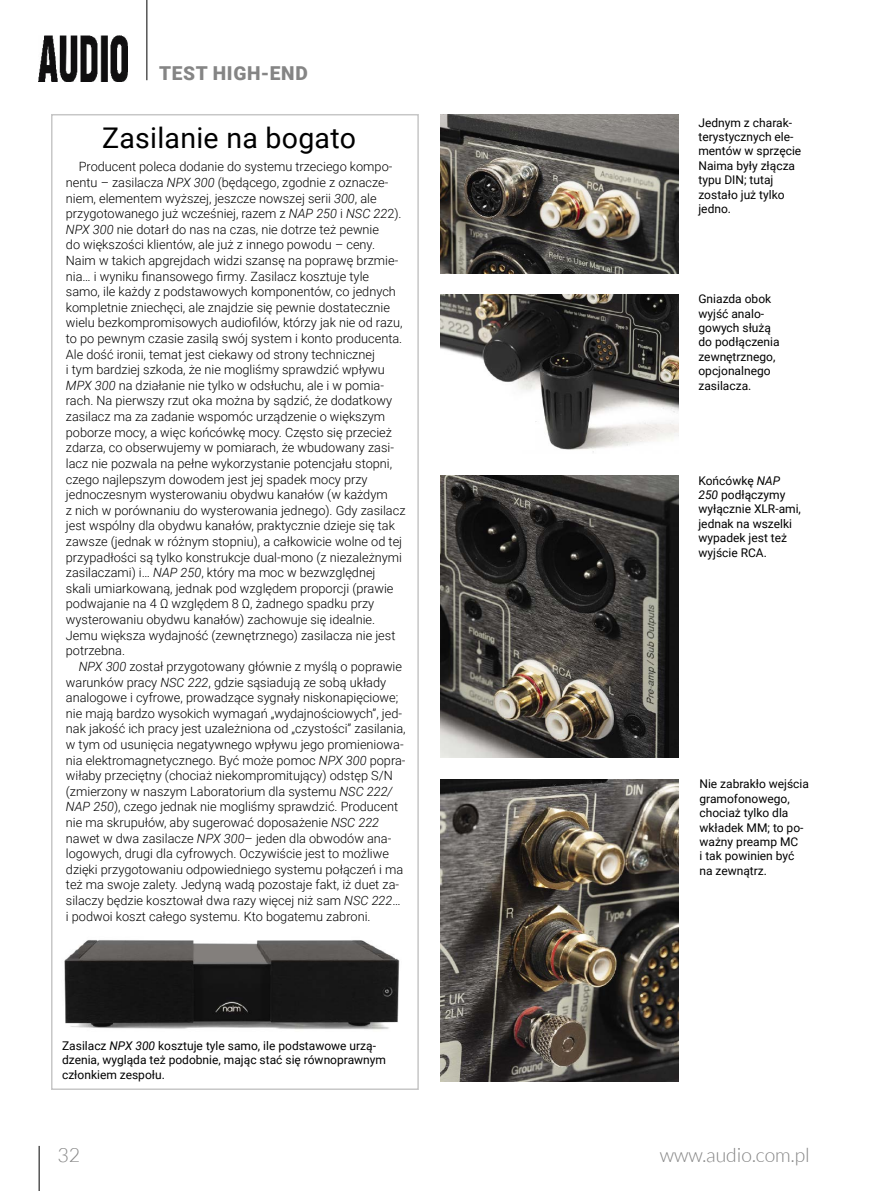
<style>
.page{position:relative;width:893px;height:1191px;background:#fff}
.page>*{position:absolute;margin:0;border:0;box-sizing:border-box;transform-origin:0 0}
.t1{font:28.5px "Roboto";letter-spacing:.01em;color:#000}
.t2{font:300 19.5px "Lato";color:#858585}
.t3{font:900 19.2px "Roboto";letter-spacing:.035em;color:#858585}
.t4{font:300 12.75px/15.6px "Roboto";color:#000}
.t5{font:12px/14.4px "Roboto";color:#000}
.s1{font-style:italic}
</style>
<div class="page">
<hr style="left:39px;top:1145px;width:1px;height:46px;background:#000">
<hr style="left:147px;top:0;width:1px;height:80px;background:#000">
<img style="left:39px;top:35px;width:89px;height:46px">
<div style="left:51px;top:114px;width:368px;height:976px;border:2px solid #c7c7c7"></div>
<img style="left:64px;top:940px;width:336px;height:90px">
<img style="left:440px;top:475px;width:238px;height:283px">
<img style="left:440px;top:779px;width:238px;height:302px">
<img style="left:440px;top:115px;width:238px;height:159px">
<img style="left:440px;top:294px;width:238px;height:159px">
<h3 class="t3" style="left:159px;top:60px;width:150px">TEST HIGH-END</h3>
<h1 class="t1" style="left:102px;top:117px;width:255px">Zasilanie na bogato</h1>
<p class="t4" style="left:66px;top:158px;width:341px;text-indent:13px">Producent poleca dodanie do systemu trzeciego kompo&shy;nentu – zasilacza <span class="s1">NPX 300</span> (będącego, zgodnie z oznacze&shy;niem, elementem wyższej, jeszcze nowszej serii <span class="s1">300</span>, ale przygotowanego już wcześniej, razem z <span class="s1">NAP 250</span> i <span class="s1">NSC 22</span>2).<br><span class="s1">NPX 300</span> nie dotarł do nas na czas, nie dotrze też pewnie<br>do większości klientów, ale już z innego powodu – ceny.<br>Naim w takich apgrejdach widzi szansę na poprawę brzmie&shy;nia… i wyniku finansowego firmy. Zasilacz kosztuje tyle samo, ile każdy z podstawowych komponentów, co jednych kompletnie zniechęci, ale znajdzie się pewnie dostatecznie wielu bezkompromisowych audiofilów, którzy jak nie od razu, to po pewnym czasie zasilą swój system i konto producenta.<br>Ale dość ironii, temat jest ciekawy od strony technicznej<br>i tym bardziej szkoda, że nie mogliśmy sprawdzić wpływu <span class="s1">MPX 300</span> na działanie nie tylko w odsłuchu, ale i w pomia&shy;rach. Na pierwszy rzut oka można by sądzić, że dodatkowy zasilacz ma za zadanie wspomóc urządzenie o większym poborze mocy, a więc końcówkę mocy. Często się przecież zdarza, co obserwujemy w pomiarach, że wbudowany zasi&shy;lacz nie pozwala na pełne wykorzystanie potencjału stopni, czego najlepszym dowodem jest jej spadek mocy przy jednoczesnym wysterowaniu obydwu kanałów (w każdym<br>z nich w porównaniu do wysterowania jednego). Gdy zasilacz jest wspólny dla obydwu kanałów, praktycznie dzieje się tak zawsze (jednak w różnym stopniu), a całkowicie wolne od tej przypadłości są tylko konstrukcje dual-mono (z niezależnymi zasilaczami) i… <span class="s1">NAP 250</span>, który ma moc w bezwzględnej<br>skali umiarkowaną, jednak pod względem proporcji (prawie podwajanie na 4 Ω względem 8 Ω, żadnego spadku przy wysterowaniu obydwu kanałów) zachowuje się idealnie.<br>Jemu większa wydajność (zewnętrznego) zasilacza nie jest potrzebna.</p>
<p class="t4" style="left:66px;top:658px;width:341px;text-indent:13px"><span class="s1">NPX 300</span> został przygotowany głównie z myślą o poprawie warunków pracy <span class="s1">NSC 222</span>, gdzie sąsiadują ze sobą układy analogowe i cyfrowe, prowadzące sygnały niskonapięciowe; nie mają bardzo wysokich wymagań „wydajnościowych”, jed&shy;nak jakość ich pracy jest uzależniona od „czystości” zasilania, w tym od usunięcia negatywnego wpływu jego promieniowa&shy;nia elektromagnetycznego. Być może pomoc <span class="s1">NPX 300</span> popra&shy;wiłaby przeciętny (chociaż niekompromitujący) odstęp S/N (zmierzony w naszym Laboratorium dla systemu <span class="s1">NSC 222/ NAP 250</span>), czego jednak nie mogliśmy sprawdzić. Producent nie ma skrupułów, aby sugerować doposażenie <span class="s1">NSC 222 </span>nawet w dwa zasilacze <span class="s1">NPX 300</span>– jeden dla obwodów ana&shy;logowych, drugi dla cyfrowych. Oczywiście jest to możliwe dzięki przygotowaniu odpowiedniego systemu połączeń i ma też ma swoje zalety. Jedyną wadą pozostaje fakt, iż duet za&shy;silaczy będzie kosztował dwa razy więcej niż sam <span class="s1">NSC 222</span>… i podwoi koszt całego systemu. Kto bogatemu zabroni.</p>
<p class="t5" style="left:62px;top:1038px;width:325px">Zasilacz <span class="s1">NPX 300</span> kosztuje tyle samo, ile podstawowe urzą&shy;dzenia, wygląda też podobnie, mając stać się równoprawnym członkiem zespołu.</p>
<p class="t5" style="left:698px;top:115px;width:104px">Jednym z charak&shy;terystycznych ele&shy;mentów w sprzęcie<br>Naima były złącza typu DIN; tutaj zostało już tylko jedno.</p>
<p class="t5" style="left:698px;top:291px;width:83px">Gniazda obok wyjść analo&shy;gowych służą do podłączenia zewnętrznego, opcjonalnego zasilacza.</p>
<p class="t5" style="left:698px;top:472px;width:104px">Końcówkę <span class="s1">NAP<br>250</span> podłączymy wyłącznie XLR-ami, jednak na wszelki wypadek jest też wyjście RCA.</p>
<p class="t5" style="left:699px;top:776px;width:111px">Nie zabrakło wejścia gramofonowego, chociaż tylko dla wkładek MM; to po&shy;ważny preamp MC<br>i tak powinien być na zewnątrz.</p>
<h2 class="t2" style="left:57px;top:1144px;width:24px">32</h2>
<h2 class="t2" style="left:660px;top:1144px;width:151px">www.audio.com.pl</h2>
</div>
